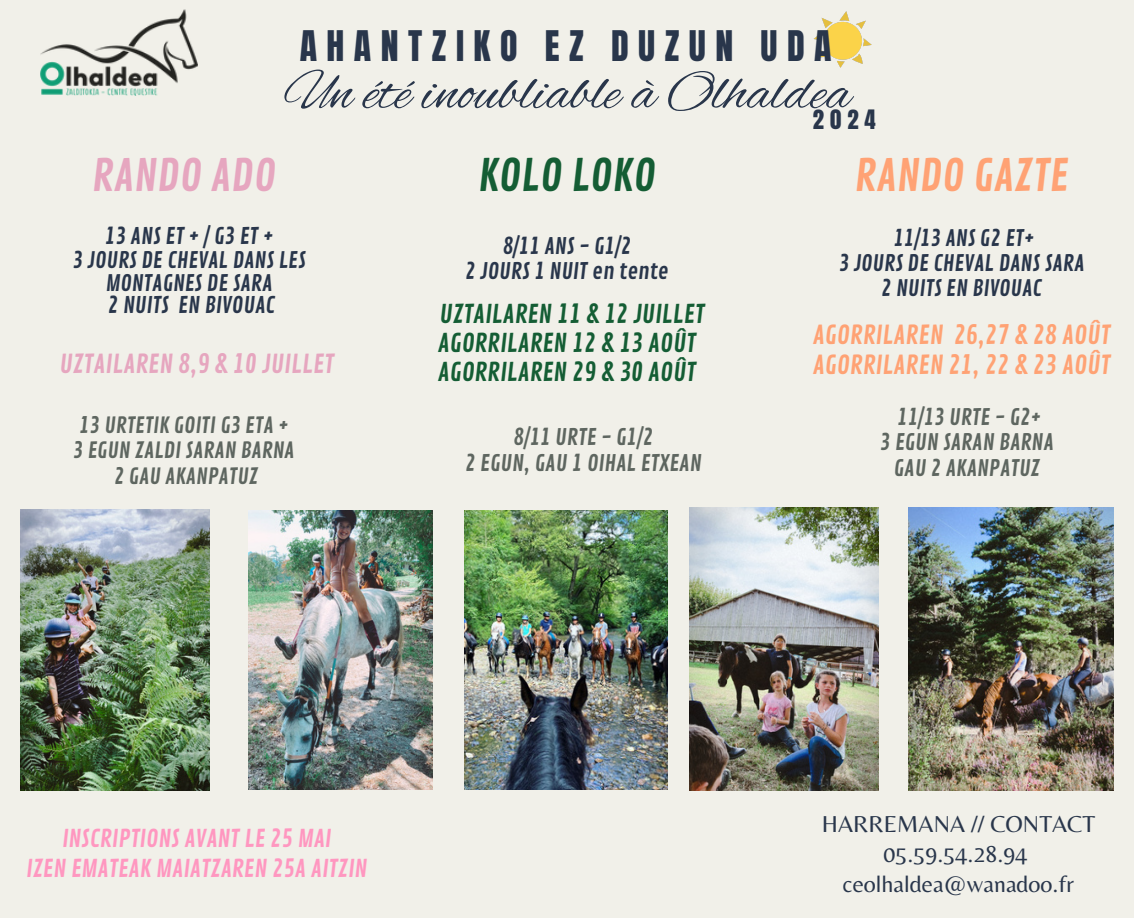
<style>
.page{position:relative;width:1134px;height:918px;background:#f1f0e9}
.page>*{position:absolute;margin:0;border:0;box-sizing:border-box;transform-origin:0 0}
.t1{font:57.6px "Alex Brush";color:#29364b}
.t2{font:43.8px "Contrail One";color:#145d34}
.t3{font:43.5px "Contrail One";color:#ffa274}
.t4{font:43.5px "Contrail One";color:#e6a6bf}
.t5{font:36px "Anton";letter-spacing:.265em;color:#29364b}
.t6{font:25.5px/29.7px "Contrail One";color:#ffa274}
.t7{font:25.5px "Contrail One";color:#e6a6bf}
.t8{font:25.2px/28.8px "Contrail One";color:#145d34}
.t9{font:24px/30px "Contrail One";color:#ff97c0;text-align:center}
.t10{font:24px/30px "Belleza";color:#29364b;text-align:center}
.t11{font:22.8px "Anton";color:#29364b}
.t12{font:22.5px "Contrail One";color:#29364b}
.t13{font:22.2px/23.7px "Contrail One";color:#29364b;text-align:center}
.t14{font:22.2px/25.8px "Contrail One";color:#5e6660;text-align:center}
.t15{font:21.9px/25.8px "Contrail One";color:#5e6660;text-align:center}
</style>
<div class="page">
<img style="left:40px;top:10px;width:158px;height:85px">
<img style="left:20px;top:509px;width:189px;height:282px">
<img style="left:909px;top:507px;width:205px;height:284px">
<img style="left:248px;top:511px;width:185px;height:279px">
<img style="left:465px;top:511px;width:202px;height:279px">
<img style="left:689px;top:507px;width:189px;height:284px">
<img style="left:813px;top:11px;width:59px;height:57px">
<h6 class="t5" style="left:300px;top:20px;width:533px">AHANTZIKO EZ DUZUN UDA</h6>
<h2 class="t1" style="left:284px;top:60px;width:568px">Un été inoubliable à Olhaldea</h2>
<p class="t11" style="left:813px;top:104px;width:64px">2024</p>
<p class="t4" style="left:92px;top:149px;width:186px">RANDO ADO</p>
<p class="t2" style="left:478px;top:150px;width:179px">KOLO LOKO</p>
<h6 class="t3" style="left:854px;top:149px;width:216px">RANDO GAZTE</h6>
<p class="t12" style="left:105px;top:223px;width:170px">13ANSET+/G3ET+</p>
<p class="t13" style="left:73px;top:249px;width:235px">3 JOURS DE CHEVAL DANS LES<br>MONTAGNES DE SARA</p>
<p class="t12" style="left:108px;top:292px;width:169px">2 NUITS EN BIVOUAC</p>
<p class="t7" style="left:60px;top:349px;width:276px">UZTAILAREN 8,9 &amp; 10 JUILLET</p>
<h6 class="t15" style="left:73px;top:413px;width:223px">13 URTETIK GOITI G3 ETA +<br>3 EGUN ZALDI SARAN BARNA<br>2 GAU AKANPATUZ</h6>
<p class="t13" style="left:503px;top:235px;width:130px">8/11 ANS - G1/2</p>
<p class="t13" style="left:465px;top:260px;width:205px">2 JOURS 1 NUIT en tente</p>
<h4 class="t8" style="left:438px;top:301px;width:268px">UZTAILAREN 11 &amp; 12 JUILLET<br>AGORRILAREN 12 &amp; 13 AOÛT<br>AGORRILAREN 29 &amp; 30 AOÛT</h4>
<p class="t14" style="left:465px;top:424px;width:238px">8/11 URTE - G1/2<br>2 EGUN, GAU 1 OIHAL ETXEAN</p>
<h4 class="t13" style="left:894px;top:227px;width:142px">11/13 ANS G2 ET+</h4>
<h6 class="t13" style="left:839px;top:251px;width:247px;line-height:25.2px">3 JOURS DE CHEVAL DANS SARA<br>2 NUITS EN BIVOUAC</h6>
<p class="t6" style="left:813px;top:321px;width:299px">AGORRILAREN 26,27 &amp; 28 AOÛT<br>AGORRILAREN 21, 22 &amp; 23 AOÛT</p>
<h4 class="t14" style="left:880px;top:405px;width:175px">11/13 URTE - G2+<br>3 EGUN SARAN BARNA</h4>
<h6 class="t14" style="left:894px;top:456px;width:148px">GAU 2 AKANPATUZ</h6>
<h4 class="t9" style="left:26px;top:825px;width:343px">INSCRIPTIONS AVANT LE 25 MAI<br>IZEN EMATEAK MAIATZAREN 25A AITZIN</h4>
<h2 class="t10" style="left:822px;top:808px;width:275px">HARREMANA // CONTACT<br>05.59.54.28.94 ceolhaldea@wanadoo.fr</h2>
</div>
